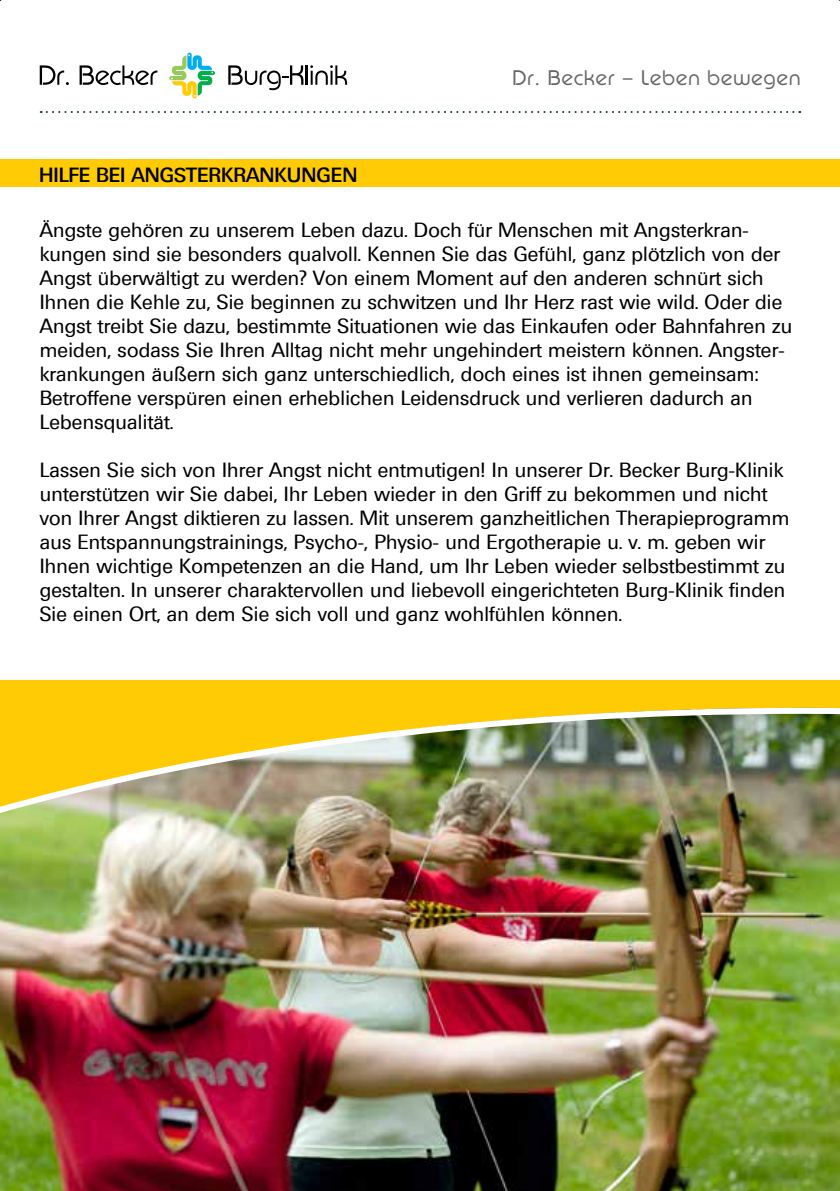
<style>
.page{position:relative;width:840px;height:1191px;background:#fff}
.page>*{position:absolute;margin:0;border:0;box-sizing:border-box;transform-origin:0 0}
.t1{font:300 22.2px "Pump NEU";letter-spacing:.05em;color:#636466}
.t2{font:20px/24px "Ultimate";letter-spacing:.01em;color:#000}
.t3{font:500 20px "Ultimate";color:#000}
</style>
<div class="page">
<svg style="left:40px;top:65px;width:29px;height:20px"></svg>
<svg style="left:79px;top:65px;width:78px;height:20px"></svg>
<svg style="left:228px;top:65px;width:75px;height:25px"></svg>
<hr style="left:305px;top:65px;width:2px;height:20px;background:#000">
<svg style="left:310px;top:65px;width:37px;height:20px"></svg>
<svg style="left:169px;top:53px;width:46px;height:45px"></svg>
<svg style="left:41px;top:111px;width:758px;height:2px"></svg>
<div style="left:0;top:159px;width:839px;height:27px;background:#ffcb05"></div>
<div style="left:0;top:680px;width:839px;height:469px;background:#ffcb05"></div>
<img style="left:0;top:820px;width:839px;height:371px">
<img style="left:0;top:707px;width:839px;height:113px">
<p class="t1" style="left:512px;top:66px;width:289px">Dr. Becker &lt; Leben bewegen</p>
<p class="t3" style="left:39px;top:163px;width:319px">HILFE BEI ANGSTERKRANKUNGEN</p>
<p class="t2" style="left:40px;top:218px;width:753px">Ängste gehören zu unserem Leben dazu. Doch für Menschen mit Angsterkran&shy;kungen sind sie besonders qualvoll. Kennen Sie das Gefühl, ganz plötzlich von der Angst überwältigt zu werden? Von einem Moment auf den anderen schnürt sich Ihnen die Kehle zu, Sie beginnen zu schwitzen und Ihr Herz rast wie wild. Oder die Angst treibt Sie dazu, bestimmte Situationen wie das Einkaufen oder Bahnfahren zu meiden, sodass Sie Ihren Alltag nicht mehr ungehindert meistern können. Angster&shy;krankungen äußern sich ganz unterschiedlich, doch eines ist ihnen gemeinsam:<br>Betroffene verspüren einen erheblichen Leidensdruck und verlieren dadurch an Lebensqualität.</p>
<p class="t2" style="left:40px;top:458px;width:750px">Lassen Sie sich von Ihrer Angst nicht entmutigen! In unserer Dr. Becker Burg-Klinik unterstützen wir Sie dabei, Ihr Leben wieder in den Griff zu bekommen und nicht von Ihrer Angst diktieren zu lassen. Mit unserem ganzheitlichen Therapieprogramm aus Entspannungstrainings, Psycho-, Physio- und Ergotherapie u. v. m. geben wir Ihnen wichtige Kompetenzen an die Hand, um Ihr Leben wieder selbstbestimmt zu gestalten. In unserer charaktervollen und liebevoll eingerichteten Burg-Klinik finden Sie einen Ort, an dem Sie sich voll und ganz wohlfühlen können.</p>
</div>
